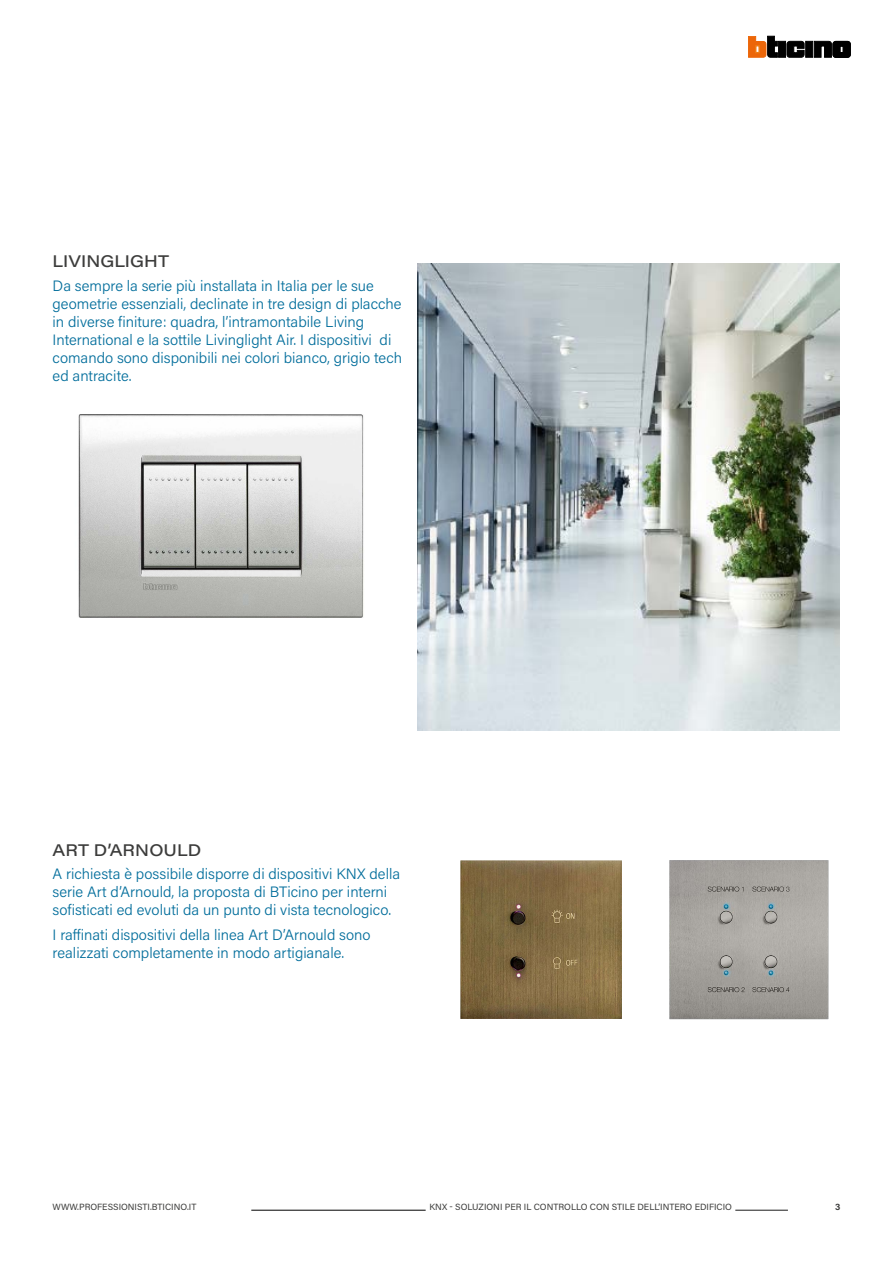
<style>
.page{position:relative;width:893px;height:1263px;background:#fff}
.page>*{position:absolute;margin:0;border:0;box-sizing:border-box;transform-origin:0 0}
.t1{font:500 16.5px "Acumin Pro Wide";letter-spacing:.005em;color:#3c3c3b}
.t2{font:300 15px/18px "Acumin Pro";color:#006d9b}
.t3{font:9px "Acumin Pro";color:#3c3c3b}
.t4{font:700 9px "Acumin Pro";color:#3c3c3b}
</style>
<div class="page">
<hr style="left:251px;top:1210px;width:175px;height:1px;background:#000">
<hr style="left:735px;top:1210px;width:53px;height:1px;background:#000">
<div style="left:778px;top:41px;width:7px;height:16px;background:#000"></div>
<div style="left:806px;top:41px;width:7px;height:16px;background:#000;border:1px solid #000"></div>
<svg style="left:814px;top:41px;width:36px;height:16px"></svg>
<svg style="left:748px;top:36px;width:29px;height:21px"></svg>
<svg style="left:787px;top:41px;width:17px;height:16px"></svg>
<img style="left:460px;top:860px;width:162px;height:159px">
<img style="left:669px;top:860px;width:160px;height:160px">
<img style="left:78px;top:415px;width:286px;height:202px">
<img style="left:417px;top:264px;width:423px;height:467px">
<p class="t1" style="left:53px;top:249px;width:118px">LIVINGLIGHT</p>
<p class="t2" style="left:53px;top:276px;width:351px">Da sempre la serie più installata in Italia per le sue geometrie essenziali, declinate in tre design di placche in diverse finiture: quadra, l’intramontabile Living International e la sottile Livinglight Air. I dispositivi di comando sono disponibili nei colori bianco, grigio tech ed antracite.</p>
<p class="t1" style="left:53px;top:838px;width:150px">ART D’ARNOULD</p>
<p class="t2" style="left:53px;top:864px;width:349px">A richiesta è possibile disporre di dispositivi KNX della serie Art d’Arnould, la proposta di BTicino per interni sofisticati ed evoluti da un punto di vista tecnologico.</p>
<p class="t2" style="left:53px;top:925px;width:319px">I raffinati dispositivi della linea Art D’Arnould sono realizzati completamente in modo artigianale.</p>
<p class="t3" style="left:53px;top:1201px;width:145px">WWW.PROFESSIONISTI.BTICINO.IT</p>
<p class="t3" style="left:429px;top:1201px;width:304px">KNX - SOLUZIONI PER IL CONTROLLO CON STILE DELL’INTERO EDIFICIO</p>
<p class="t4" style="left:835px;top:1201px;width:7px">3</p>
</div>
